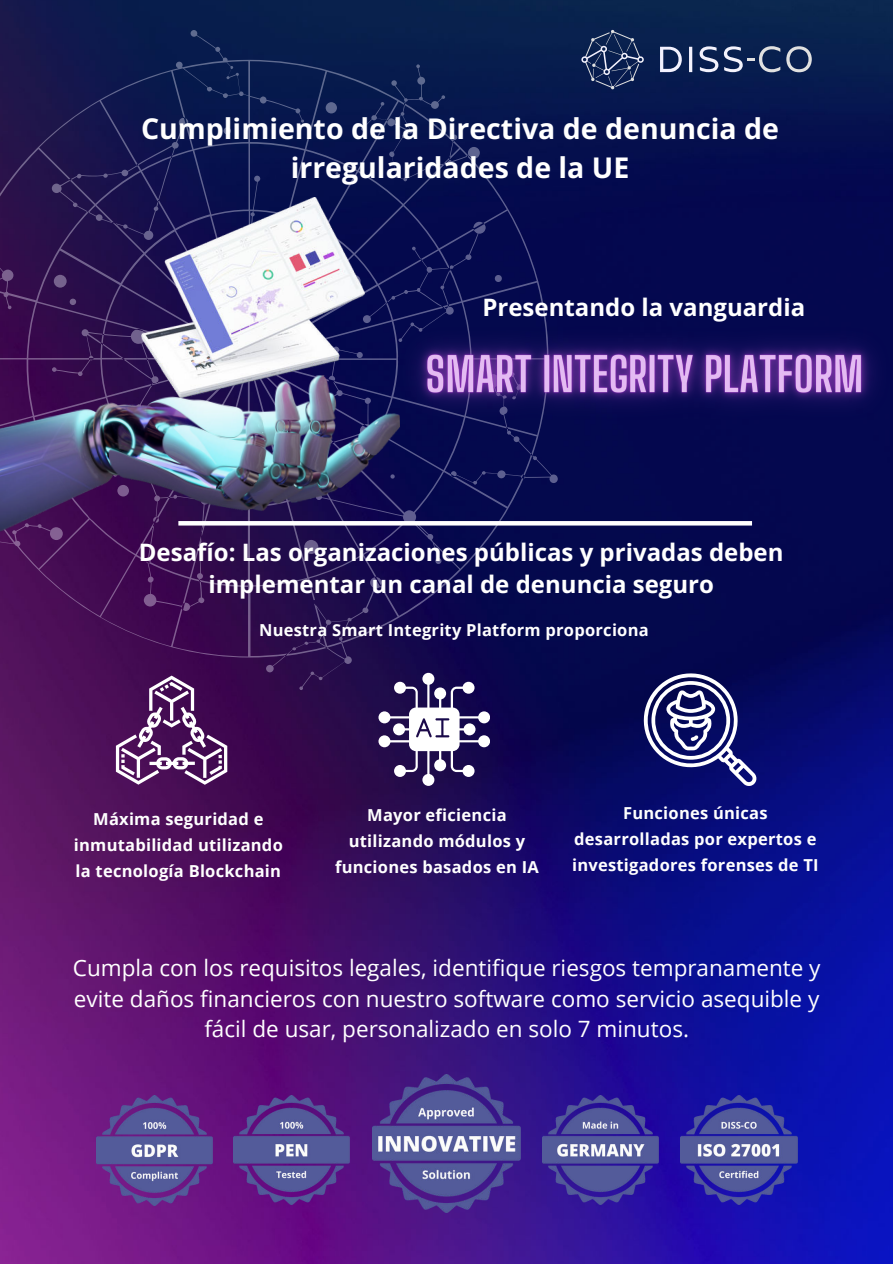
<style>
.page{position:relative;width:893px;height:1264px;background:#fff}
.page>*{position:absolute;margin:0;border:0;box-sizing:border-box;transform-origin:0 0}
.t1{font:700 28.5px/39.3px "Open Sans";color:#fff;text-align:center}
.t2{font:700 24px/32.7px "Open Sans";color:#fff;text-align:center}
.t3{font:22.5px/30.3px "Open Sans";color:#fff;text-align:center}
.t4{font:700 16.5px/25.8px "Open Sans";letter-spacing:.015em;color:#fff;text-align:center}
</style>
<div class="page">
<img style="left:0;top:0;width:892px;height:1263px">
<svg style="left:581px;top:30px;width:62px;height:59px;background:#263963"></svg>
<svg style="left:660px;top:46px;width:151px;height:26px;background:#47587c"></svg>
<img style="left:96px;top:1095px;width:116px;height:109px">
<img style="left:373px;top:1074px;width:147px;height:138px">
<img style="left:234px;top:1094px;width:116px;height:110px">
<img style="left:680px;top:1094px;width:117px;height:110px">
<img style="left:543px;top:1094px;width:115px;height:110px">
<svg style="left:643px;top:673px;width:113px;height:112px"></svg>
<svg style="left:0;top:30px;width:557px;height:660px;background:#1b1250"></svg>
<svg style="left:116px;top:675px;width:111px;height:109px"></svg>
<img style="left:142px;top:198px;width:223px;height:174px">
<hr style="left:427px;top:682px;width:2px;height:27px;background:#fff">
<div style="left:422px;top:673px;width:12px;height:11px;background:#fff;border-radius:50%"></div>
<div style="left:462px;top:681px;width:12px;height:12px;background:#fff;border-radius:50%"></div>
<div style="left:394px;top:681px;width:12px;height:12px;background:#fff;border-radius:50%"></div>
<hr style="left:457px;top:716px;width:23px;height:2px;background:#fff">
<div style="left:478px;top:711px;width:12px;height:12px;background:#fff;border-radius:50%"></div>
<div style="left:463px;top:723px;width:12px;height:12px;background:#fff;border-radius:50%"></div>
<hr style="left:457px;top:740px;width:23px;height:2px;background:#fff">
<div style="left:478px;top:735px;width:12px;height:12px;background:#fff;border-radius:50%"></div>
<hr style="left:427px;top:749px;width:2px;height:27px;background:#fff">
<div style="left:422px;top:774px;width:12px;height:11px;background:#fff;border-radius:50%"></div>
<div style="left:462px;top:765px;width:12px;height:12px;background:#fff;border-radius:50%"></div>
<div style="left:394px;top:765px;width:12px;height:12px;background:#fff;border-radius:50%"></div>
<hr style="left:388px;top:716px;width:23px;height:2px;background:#fff">
<div style="left:378px;top:711px;width:12px;height:12px;background:#fff;border-radius:50%"></div>
<svg style="left:403px;top:686px;width:62px;height:86px"></svg>
<div style="left:393px;top:723px;width:12px;height:12px;background:#fff;border-radius:50%"></div>
<hr style="left:388px;top:740px;width:23px;height:2px;background:#fff">
<div style="left:378px;top:735px;width:12px;height:12px;background:#fff;border-radius:50%"></div>
<hr style="left:178px;top:521px;width:574px;height:4px;background:#fff">
<img style="left:372px;top:293px;width:520px;height:162px">
<img style="left:0;top:372px;width:403px;height:167px">
<h1 class="t1" style="left:141px;top:108px;width:639px">Cumplimiento de la Directiva de denuncia de irregularidades de la UE</h1>
<h2 class="t2" style="left:482px;top:291px;width:324px">Presentando la vanguardia</h2>
<h2 class="t2" style="left:139px;top:535px;width:646px">Desafío: Las organizaciones públicas y privadas deben implementar un canal de denuncia seguro</h2>
<p class="t4" style="left:259px;top:616px;width:391px">Nuestra Smart Integrity Platform proporciona</p>
<p class="t4" style="left:74px;top:806px;width:210px">Máxima seguridad e inmutabilidad utilizando la tecnología Blockchain</p>
<p class="t4" style="left:335px;top:802px;width:205px">Mayor eficiencia utilizando módulos y funciones basados en IA</p>
<p class="t4" style="left:572px;top:799px;width:248px">Funciones únicas desarrolladas por expertos e investigadores forenses de TI</p>
<h3 class="t3" style="left:73px;top:952px;width:749px">Cumpla con los requisitos legales, identifique riesgos tempranamente y evite daños financieros con nuestro software como servicio asequible y fácil de usar, personalizado en solo 7 minutos.</h3>
</div>
